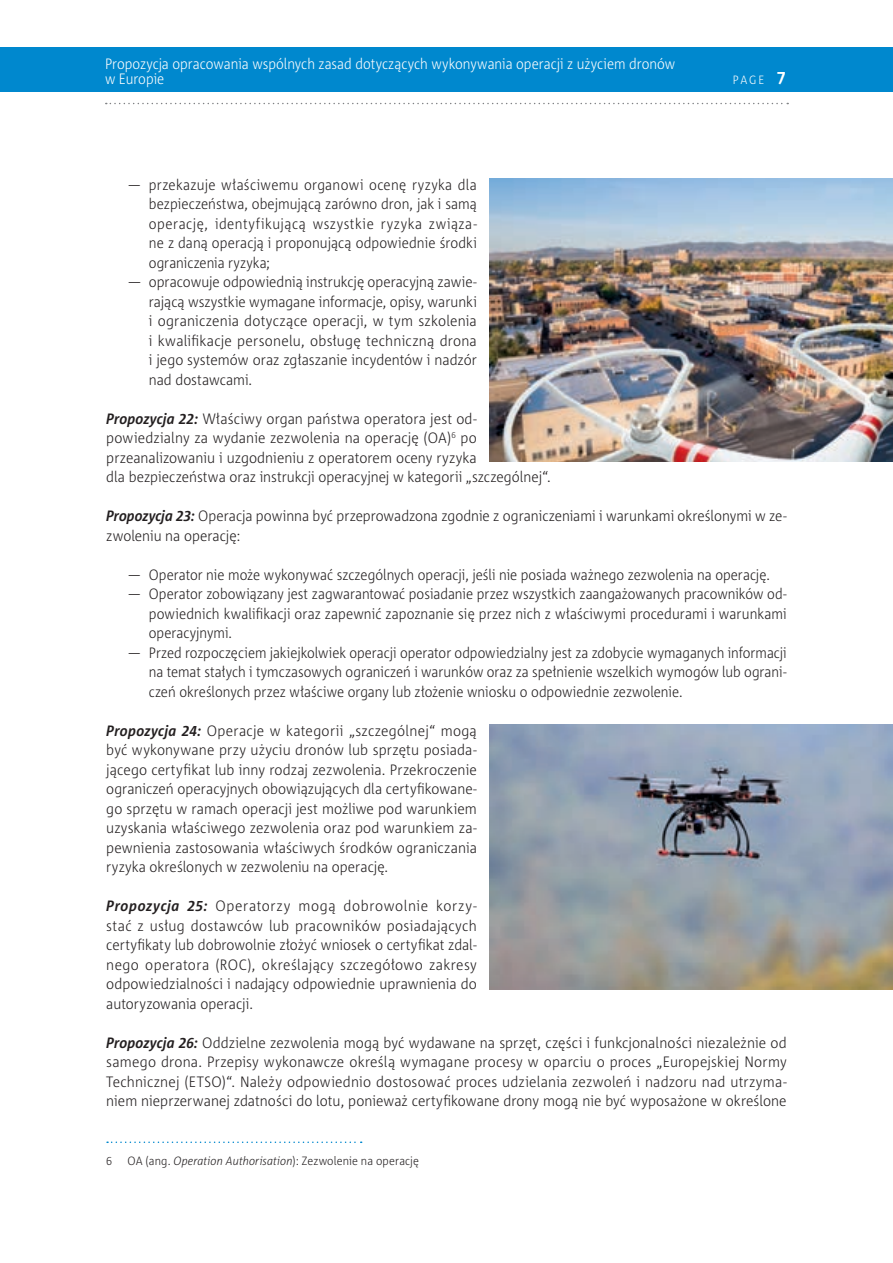
<style>
.page{position:relative;width:893px;height:1263px;background:#fff}
.page>*{position:absolute;margin:0;border:0;box-sizing:border-box;transform-origin:0 0}
.Body_text{font:300 15px/19.5px "Corpid E1 s S Cd";letter-spacing:.005em;color:#231f20;text-align:justify}
.t1{font:300 15px/15px "Corpid E1 s S Cd";color:#fff}
.Footnote{font:300 12px "Corpid E1 s S Cd";letter-spacing:.01em;color:#231f20}
.t2{font:300 12px "Corpid E1 s S Cd";color:#fff}
.s1{font-weight:700;font-size:18px}
.s2{font-weight:700;font-style:italic}
.s3{font-style:italic}
</style>
<div class="page">
<div style="left:0;top:47px;width:893px;height:44px;background:#0088ce"></div>
<svg style="left:106px;top:103px;width:682px;height:1px"></svg>
<svg style="left:107px;top:1141px;width:255px;height:2px"></svg>
<img style="left:490px;top:725px;width:403px;height:264px">
<img style="left:490px;top:178px;width:403px;height:283px">
<p class="t1" style="left:105px;top:56px;width:572px">Propozycja opracowania wspólnych zasad dotyczących wykonywania operacji z użyciem dronów w Europie</p>
<p class="t2" style="left:733px;top:73px;width:55px">PAGE <span class="s1">7</span></p>
<p class="Body_text" style="left:149px;top:174px;width:330px;text-indent:-21px">— przekazuje właściwemu organowi ocenę ryzyka dla bezpieczeństwa, obejmującą zarówno dron, jak i samą operację, identyfikującą wszystkie ryzyka związa‑ ne z daną operacją i proponującą odpowiednie środki ograniczenia ryzyka;</p>
<p class="Body_text" style="left:149px;top:272px;width:330px;text-indent:-21px">— opracowuje odpowiednią instrukcję operacyjną zawie‑ rającą wszystkie wymagane informacje, opisy, warunki i ograniczenia dotyczące operacji, w tym szkolenia i kwalifikacje personelu, obsługę techniczną drona i jego systemów oraz zgłaszanie incydentów i nadzór nad dostawcami.</p>
<p class="Body_text" style="left:106px;top:408px;width:446px;text-align:left"><span class="s2">Propozycja 22:</span> Właściwy organ państwa operatora jest od‑ powiedzialny za wydanie zezwolenia na operację (OA)<sup>6</sup> po przeanalizowaniu i uzgodnieniu z operatorem oceny ryzyka<br>dla bezpieczeństwa oraz instrukcji operacyjnej w kategorii „szczególnej“.</p>
<p class="Body_text" style="left:106px;top:506px;width:682px"><span class="s2">Propozycja 23:</span> Operacja powinna być przeprowadzona zgodnie z ograniczeniami i warunkami określonymi w ze‑ zwoleniu na operację:</p>
<p class="Body_text" style="left:128px;top:564px;width:644px">— Operator nie może wykonywać szczególnych operacji, jeśli nie posiada ważnego zezwolenia na operację.</p>
<p class="Body_text" style="left:149px;top:584px;width:639px;text-indent:-21px">— Operator zobowiązany jest zagwarantować posiadanie przez wszystkich zaangażowanych pracowników od‑ powiednich kwalifikacji oraz zapewnić zapoznanie się przez nich z właściwymi procedurami i warunkami operacyjnymi.</p>
<p class="Body_text" style="left:149px;top:642px;width:639px;text-indent:-21px">— Przed rozpoczęciem jakiejkolwiek operacji operator odpowiedzialny jest za zdobycie wymaganych informacji na temat stałych i tymczasowych ograniczeń i warunków oraz za spełnienie wszelkich wymogów lub ograni‑ czeń określonych przez właściwe organy lub złożenie wniosku o odpowiednie zezwolenie.</p>
<p class="Body_text" style="left:106px;top:720px;width:372px"><span class="s2">Propozycja 24:</span> Operacje w kategorii „szczególnej“ mogą być wykonywane przy użyciu dronów lub sprzętu posiada‑ jącego certyfikat lub inny rodzaj zezwolenia. Przekroczenie ograniczeń operacyjnych obowiązujących dla certyfikowane‑ go sprzętu w ramach operacji jest możliwe pod warunkiem uzyskania właściwego zezwolenia oraz pod warunkiem za‑ pewnienia zastosowania właściwych środków ograniczania ryzyka określonych w zezwoleniu na operację.</p>
<p class="Body_text" style="left:106px;top:896px;width:372px"><span class="s2">Propozycja 25:</span> Operatorzy mogą dobrowolnie korzy‑ stać z usług dostawców lub pracowników posiadających certyfikaty lub dobrowolnie złożyć wniosek o certyfikat zdal‑ nego operatora (ROC), określający szczegółowo zakresy odpowiedzialności i nadający odpowiednie uprawnienia do autoryzowania operacji.</p>
<p class="Body_text" style="left:106px;top:1032px;width:682px"><span class="s2">Propozycja 26:</span> Oddzielne zezwolenia mogą być wydawane na sprzęt, części i funkcjonalności niezależnie od samego drona. Przepisy wykonawcze określą wymagane procesy w oparciu o proces „Europejskiej Normy Technicznej (ETSO)“. Należy odpowiednio dostosować proces udzielania zezwoleń i nadzoru nad utrzyma‑ niem nieprzerwanej zdatności do lotu, ponieważ certyfikowane drony mogą nie być wyposażone w określone</p>
<p class="Footnote" style="left:106px;top:1153px;width:7px">6</p>
<p class="Footnote" style="left:128px;top:1153px;width:293px">OA (ang. <span class="s3">Operation Authorisation</span>): Zezwolenie na operację</p>
</div>
